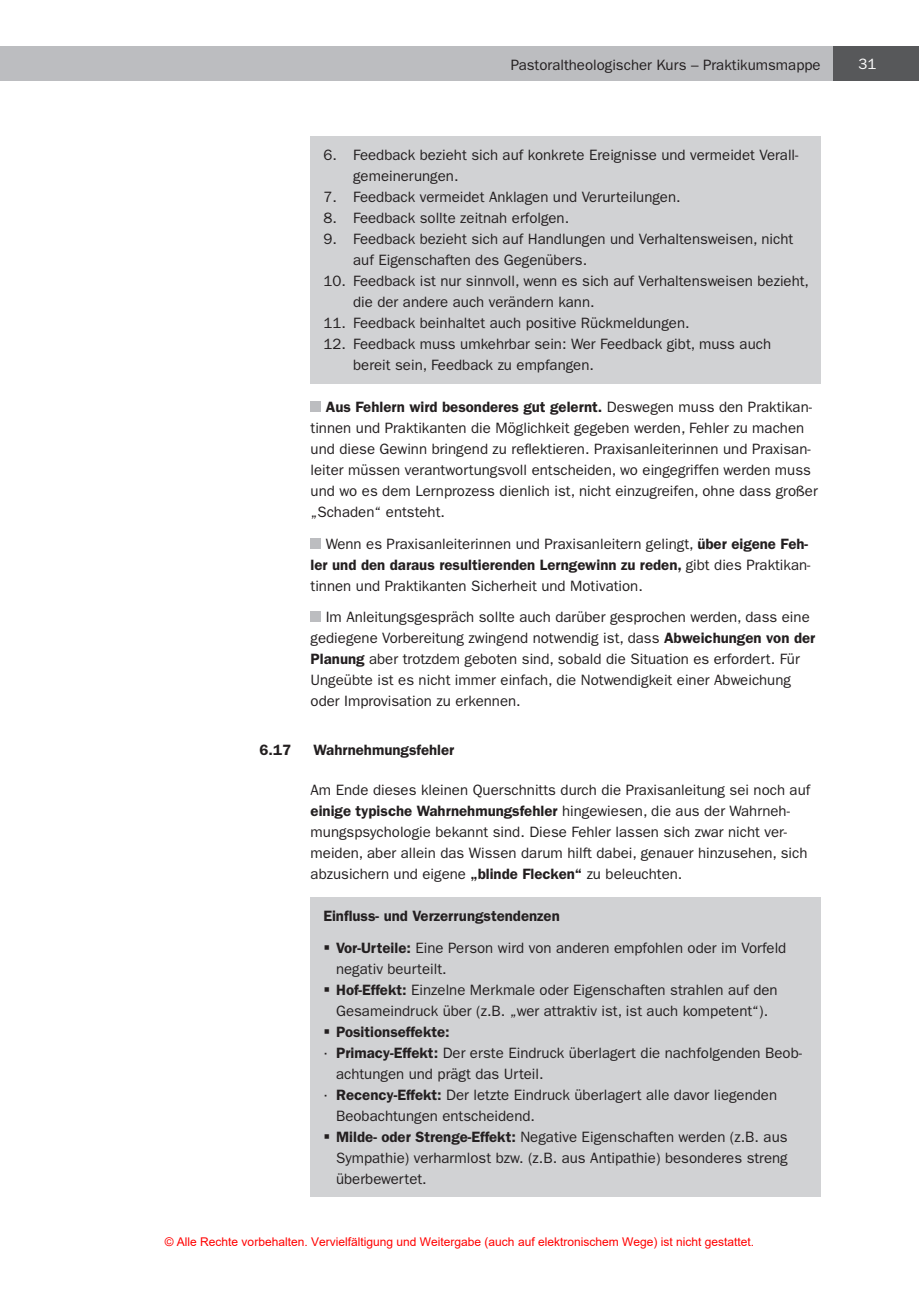
<style>
.page{position:relative;width:919px;height:1289px;background:#fff}
.page>*{position:absolute;margin:0;border:0;box-sizing:border-box;transform-origin:0 0}
.t1{font:15px/21px "Franklin Gothic LT";color:#231f20}
.t2{font:600 15px "Franklin Gothic LT";color:#231f20}
.t3{font:15px "Franklin Gothic LT";color:#fff}
.t4{font:12px "Arial";color:#f00}
.s1{font-weight:600}
</style>
<div class="page">
<div style="left:0;top:47px;width:918px;height:34px;background:#bcbdc0"></div>
<div style="left:833px;top:47px;width:85px;height:34px;background:#57585a"></div>
<div style="left:310px;top:136px;width:511px;height:248px;background:#d1d2d4"></div>
<div style="left:310px;top:401px;width:11px;height:11px;background:#bcbdc0"></div>
<div style="left:310px;top:538px;width:11px;height:10px;background:#bcbdc0"></div>
<div style="left:310px;top:611px;width:11px;height:11px;background:#bcbdc0"></div>
<div style="left:310px;top:897px;width:511px;height:299px;background:#d1d2d4"></div>
<p class="t1" style="left:510px;top:54px;width:311px">Pastoraltheologischer Kurs – Praktikumsmappe</p>
<p class="t3" style="left:858px;top:56px;width:19px">31</p>
<p class="t1" style="left:353px;top:144px;width:447px;text-indent:-30px">6. Feedback bezieht sich auf konkrete Ereignisse und vermeidet Verall&shy;gemeinerungen.</p>
<p class="t1" style="left:323px;top:186px;width:359px">7. Feedback vermeidet Anklagen und Verurteilungen.</p>
<p class="t1" style="left:323px;top:207px;width:247px">8. Feedback sollte zeitnah erfolgen.</p>
<p class="t1" style="left:353px;top:228px;width:441px;text-indent:-30px">9. Feedback bezieht sich auf Handlungen und Verhaltensweisen, nicht auf Eigenschaften des Gegenübers.</p>
<p class="t1" style="left:353px;top:270px;width:457px;text-indent:-30px">10. Feedback ist nur sinnvoll, wenn es sich auf Verhaltensweisen bezieht, die der andere auch verändern kann.</p>
<p class="t1" style="left:323px;top:312px;width:368px">11. Feedback beinhaltet auch positive Rückmeldungen.</p>
<p class="t1" style="left:353px;top:333px;width:419px;text-indent:-30px">12. Feedback muss umkehrbar sein: Wer Feedback gibt, muss auch bereit sein, Feedback zu empfangen.</p>
<p class="t1" style="left:310px;top:396px;width:508px;text-indent:15px"><span class="s1">Aus Fehlern wird besonderes gut gelernt.</span> Deswegen muss den Praktikan&shy;tinnen und Praktikanten die Möglichkeit gegeben werden, Fehler zu machen und diese Gewinn bringend zu reflektieren. Praxisanleiterinnen und Praxisan&shy;leiter müssen verantwortungsvoll entscheiden, wo eingegriffen werden muss und wo es dem Lernprozess dienlich ist, nicht einzugreifen, ohne dass großer „Schaden“ entsteht.</p>
<p class="t1" style="left:310px;top:533px;width:501px;text-indent:15px">Wenn es Praxisanleiterinnen und Praxisanleitern gelingt, <span class="s1">über eigene Feh&shy;ler und den daraus resultierenden Lerngewinn zu reden,</span> gibt dies Praktikan&shy;tinnen und Praktikanten Sicherheit und Motivation.</p>
<p class="t1" style="left:310px;top:606px;width:506px;text-indent:15px">Im Anleitungsgespräch sollte auch darüber gesprochen werden, dass eine gediegene Vorbereitung zwingend notwendig ist, dass <span class="s1">Abweichungen von der Planung</span> aber trotzdem geboten sind, sobald die Situation es erfordert. Für Ungeübte ist es nicht immer einfach, die Notwendigkeit einer Abweichung oder Improvisation zu erkennen.</p>
<p class="t2" style="left:259px;top:740px;width:33px">6.17</p>
<p class="t2" style="left:313px;top:740px;width:142px">Wahrnehmungsfehler</p>
<p class="t1" style="left:310px;top:779px;width:501px">Am Ende dieses kleinen Querschnitts durch die Praxisanleitung sei noch auf <span class="s1">einige typische Wahrnehmungsfehler</span> hingewiesen, die aus der Wahrneh&shy;mungspsychologie bekannt sind. Diese Fehler lassen sich zwar nicht ver&shy;meiden, aber allein das Wissen darum hilft dabei, genauer hinzusehen, sich abzusichern und eigene <span class="s1">„blinde Flecken“</span> zu beleuchten.</p>
<p class="t1" style="left:336px;top:900px;width:451px;line-height:31.5px;text-indent:-13px"><span class="s1">Einfluss- und Verzerrungstendenzen<br>Vor-Urteile:</span> Eine Person wird von anderen empfohlen oder im Vorfeld</p>
<p class="t1" style="left:336px;top:958px;width:443px">negativ beurteilt.<br><span class="s1">Hof-Effekt:</span> Einzelne Merkmale oder Eigenschaften strahlen auf den<br>Gesameindruck über (z.B. „wer attraktiv ist, ist auch kompetent“).</p>
<p class="t2" style="left:336px;top:1022px;width:115px">Positionseffekte:</p>
<p class="t1" style="left:323px;top:1042px;width:480px">· <span class="s1">Primacy-Effekt:</span> Der erste Eindruck überlagert die nachfolgenden Beob-</p>
<p class="t1" style="left:336px;top:1063px;width:209px">achtungen und prägt das Urteil.</p>
<p class="t1" style="left:323px;top:1084px;width:455px">· <span class="s1">Recency-Effekt:</span> Der letzte Eindruck überlagert alle davor liegenden</p>
<p class="t1" style="left:336px;top:1105px;width:200px">Beobachtungen entscheidend.</p>
<p class="t1" style="left:336px;top:1126px;width:453px"><span class="s1">Milde- oder Strenge-Effekt:</span> Negative Eigenschaften werden (z.B. aus</p>
<p class="t1" style="left:336px;top:1147px;width:453px">Sympathie) verharmlost bzw. (z.B. aus Antipathie) besonderes streng</p>
<p class="t1" style="left:336px;top:1168px;width:92px">überbewertet.</p>
<p class="t4" style="left:165px;top:1233px;width:591px">© Alle Rechte vorbehalten. Vervielfältigung und Weitergabe (auch auf elektronischem Wege) ist nicht gestattet.</p>
</div>
